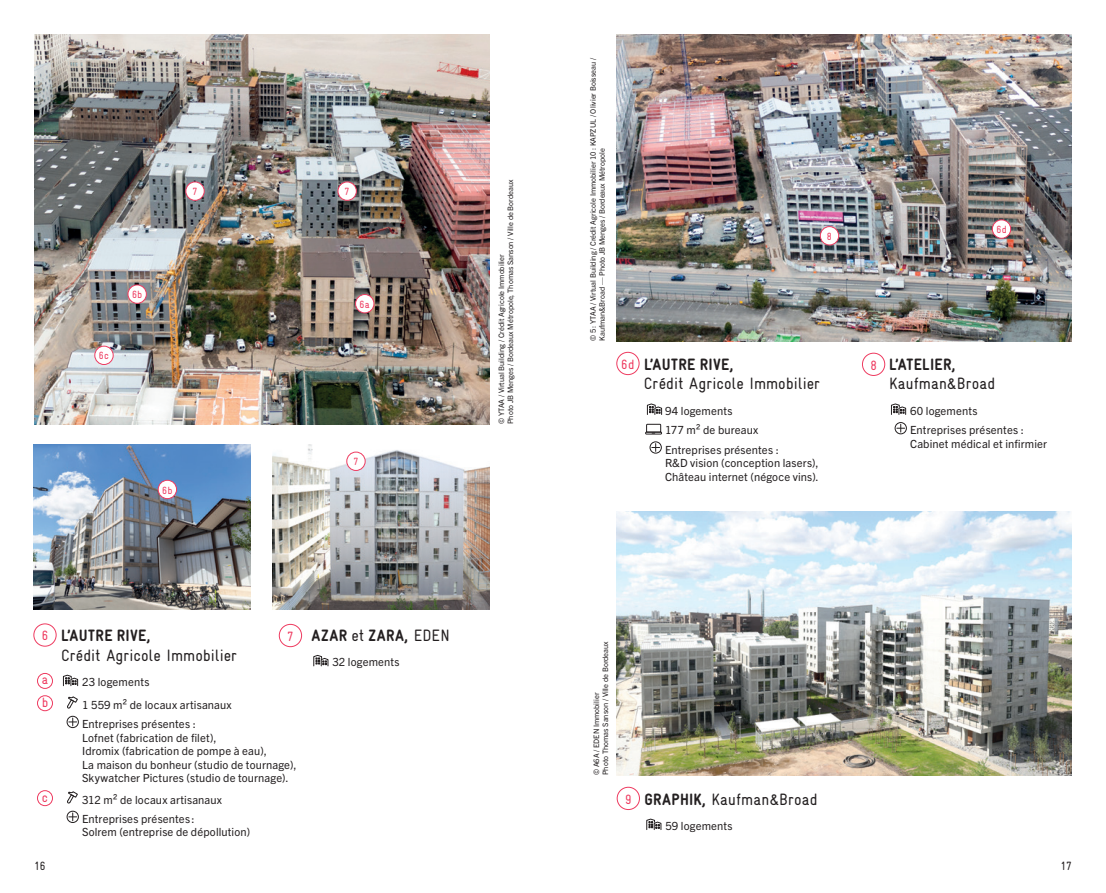
<style>
.page{position:relative;width:1106px;height:893px;background:#fff}
.page>*{position:absolute;margin:0;border:0;box-sizing:border-box;transform-origin:0 0}
.t1{font:16.5px "Gravur Condensed Pro";letter-spacing:.005em;color:#231f20}
.t2{font:900 16.5px "Gravur Condensed Pro";letter-spacing:.025em;color:#231f20}
.t3{font:13.5px/23.1px "Gravur Condensed Pro";color:#ee3b60}
.t4{font:12px "Gravur Condensed Pro";color:#231f20}
.t5{font:11.25px/13.5px "Trade Gothic Next LT Pro";letter-spacing:.015em;color:#231f20}
.t6{font:10.5px "Gravur Condensed Pro";letter-spacing:.025em;color:#ee3b60}
.t7{font:7.5px/9px "Trade Gothic Next LT Pro";color:#231f20}
.s1{font-weight:400}
.s2{font-weight:900}
</style>
<div class="page">
<img style="left:35px;top:34px;width:454px;height:390px">
<svg style="left:63px;top:675px;width:15px;height:11px"></svg>
<svg style="left:67px;top:696px;width:11px;height:13px"></svg>
<svg style="left:69px;top:718px;width:8px;height:8px"></svg>
<div style="left:67px;top:716px;width:12px;height:12px;border:1px solid #231f20;border-radius:50%"></div>
<svg style="left:67px;top:791px;width:11px;height:13px"></svg>
<svg style="left:69px;top:813px;width:8px;height:8px"></svg>
<div style="left:67px;top:811px;width:12px;height:12px;border:1px solid #231f20;border-radius:50%"></div>
<div style="left:37px;top:673px;width:16px;height:16px;border:1px solid #ee3b60;border-radius:50%"></div>
<div style="left:37px;top:695px;width:16px;height:16px;border:1px solid #ee3b60;border-radius:50%"></div>
<div style="left:37px;top:790px;width:16px;height:16px;border:1px solid #ee3b60;border-radius:50%"></div>
<div style="left:33px;top:623px;width:24px;height:24px;border:1px solid #ee3b60;border-radius:50%"></div>
<div style="left:279px;top:624px;width:23px;height:23px;border:1px solid #ee3b60;border-radius:50%"></div>
<div style="left:355px;top:294px;width:19px;height:19px;background:#fff;border-radius:50%"></div>
<div style="left:355px;top:294px;width:19px;height:19px;border:1px solid #ee3b60;border-radius:50%"></div>
<div style="left:128px;top:285px;width:18px;height:18px;background:#fff;border-radius:50%"></div>
<div style="left:128px;top:285px;width:19px;height:19px;border:1px solid #ee3b60;border-radius:50%"></div>
<div style="left:186px;top:182px;width:18px;height:18px;background:#fff;border-radius:50%"></div>
<div style="left:185px;top:182px;width:20px;height:19px;border:1px solid #ee3b60;border-radius:50%"></div>
<div style="left:338px;top:182px;width:18px;height:18px;background:#fff;border-radius:50%"></div>
<div style="left:337px;top:182px;width:20px;height:19px;border:1px solid #ee3b60;border-radius:50%"></div>
<div style="left:95px;top:346px;width:18px;height:18px;background:#fff;border-radius:50%"></div>
<div style="left:94px;top:346px;width:20px;height:19px;border:1px solid #ee3b60;border-radius:50%"></div>
<svg style="left:313px;top:655px;width:15px;height:11px"></svg>
<img style="left:33px;top:444px;width:218px;height:165px">
<div style="left:158px;top:480px;width:18px;height:19px;background:#fff;border-radius:50%"></div>
<div style="left:158px;top:480px;width:19px;height:19px;border:1px solid #ee3b60;border-radius:50%"></div>
<svg style="left:647px;top:403px;width:15px;height:12px"></svg>
<svg style="left:645px;top:424px;width:17px;height:10px"></svg>
<svg style="left:652px;top:444px;width:7px;height:7px"></svg>
<div style="left:650px;top:442px;width:11px;height:11px;border:1px solid #231f20;border-radius:50%"></div>
<div style="left:616px;top:352px;width:23px;height:23px;border:1px solid #ee3b60;border-radius:50%"></div>
<img style="left:617px;top:34px;width:454px;height:307px">
<svg style="left:891px;top:403px;width:15px;height:12px"></svg>
<svg style="left:896px;top:424px;width:8px;height:8px"></svg>
<div style="left:894px;top:422px;width:12px;height:12px;border:1px solid #231f20;border-radius:50%"></div>
<div style="left:862px;top:353px;width:23px;height:23px;border:1px solid #ee3b60;border-radius:50%"></div>
<img style="left:617px;top:511px;width:454px;height:264px">
<svg style="left:646px;top:819px;width:15px;height:11px"></svg>
<div style="left:617px;top:787px;width:23px;height:23px;border:1px solid #ee3b60;border-radius:50%"></div>
<div style="left:820px;top:227px;width:18px;height:18px;background:#fff;border-radius:50%"></div>
<div style="left:820px;top:226px;width:19px;height:19px;border:1px solid #ee3b60;border-radius:50%"></div>
<div style="left:992px;top:220px;width:18px;height:18px;background:#fff;border-radius:50%"></div>
<div style="left:992px;top:220px;width:19px;height:19px;border:1px solid #ee3b60;border-radius:50%"></div>
<img style="left:272px;top:444px;width:217px;height:165px">
<div style="left:347px;top:452px;width:18px;height:18px;background:#fff;border-radius:50%"></div>
<div style="left:346px;top:452px;width:19px;height:19px;border:1px solid #ee3b60;border-radius:50%"></div>
<p class="t6" style="left:99px;top:350px;width:12px">6c</p>
<p class="t6" style="left:132px;top:289px;width:12px">6b</p>
<p class="t6" style="left:192px;top:186px;width:7px">7</p>
<p class="t6" style="left:345px;top:186px;width:7px">7</p>
<p class="t6" style="left:359px;top:298px;width:12px">6a</p>
<p class="t6" style="left:162px;top:484px;width:12px">6b</p>
<p class="t6" style="left:353px;top:456px;width:7px">7</p>
<p class="t7" style="left:496px;top:424px;width:246px;rotate:-90deg">© YTAA / Virtual Building / Crédit Agricole Immobilier<br>Photo JB Menges / Bordeaux Métropole, Thomas Sanson / Ville de Bordeaux</p>
<h1 class="t2" style="left:61px;top:626px;width:91px">L’AUTRE RIVE,</h1>
<h1 class="t1" style="left:61px;top:646px;width:177px">Crédit Agricole Immobilier</h1>
<p class="t5" style="left:82px;top:670px;width:151px;line-height:22.5px">23 logements<br>1 559 m² de locaux artisanaux</p>
<p class="t5" style="left:82px;top:716px;width:216px">Entreprises présentes :<br>Lofnet (fabrication de filet),<br>Idromix (fabrication de pompe à eau),<br>La maison du bonheur (studio de tournage), Skywatcher Pictures (studio de tournage).</p>
<p class="t5" style="left:82px;top:789px;width:142px;line-height:19.2px">312 m² de locaux artisanaux<br>Entreprises présentes:</p>
<p class="t5" style="left:82px;top:825px;width:170px">Solrem (entreprise de dépollution)</p>
<p class="t3" style="left:42px;top:624px;width:8px">6</p>
<p class="t3" style="left:287px;top:625px;width:8px">7</p>
<p class="t3" style="left:42px;top:668px;width:8px">a b</p>
<p class="t3" style="left:42px;top:785px;width:8px">c</p>
<h1 class="t2" style="left:311px;top:626px;width:140px">AZAR <span class="s1">et</span> ZARA, <span class="s1">EDEN</span></h1>
<p class="t5" style="left:332px;top:655px;width:69px">32 logements</p>
<p class="t7" style="left:588px;top:341px;width:285px;rotate:-90deg">© 5 : YTAA / Virtual Building / Crédit Agricole Immobilier 10 : KAPZUL / Olivier Boisseau /<br>Kaufman&amp;Broad — Photo JB Menges / Bordeaux Métropole</p>
<p class="t6" style="left:827px;top:230px;width:7px">8</p>
<p class="t6" style="left:996px;top:224px;width:12px">6d</p>
<p class="t3" style="left:621px;top:353px;width:15px">6d</p>
<h1 class="t2" style="left:889px;top:355px;width:68px">L’ATELIER,</h1>
<h1 class="t1" style="left:889px;top:375px;width:108px">Kaufman&amp;Broad</h1>
<p class="t5" style="left:910px;top:401px;width:115px;line-height:19.2px">60 logements<br>Entreprises présentes :</p>
<p class="t5" style="left:910px;top:436px;width:138px">Cabinet médical et infirmier</p>
<h1 class="t2" style="left:644px;top:355px;width:91px">L’AUTRE RIVE,</h1>
<h1 class="t1" style="left:644px;top:375px;width:177px">Crédit Agricole Immobilier</h1>
<p class="t5" style="left:665px;top:401px;width:115px;line-height:19.2px">94 logements<br>177 m² de bureaux<br>Entreprises présentes :</p>
<p class="t5" style="left:665px;top:455px;width:155px">R&amp;D vision (conception lasers),<br>Château internet (négoce vins).</p>
<p class="t3" style="left:870px;top:354px;width:8px">8</p>
<p class="t7" style="left:591px;top:775px;width:135px;rotate:-90deg">© A6A / EDEN Immobilier<br>Photo Thomas Sanson / Ville de Bordeaux</p>
<p class="t3" style="left:625px;top:788px;width:8px">9</p>
<h1 class="t1" style="left:644px;top:790px;width:175px"><span class="s2">GRAPHIK,</span> Kaufman&amp;Broad</h1>
<p class="t5" style="left:665px;top:819px;width:69px">59 logements</p>
<p class="t4" style="left:34px;top:859px;width:13px">16</p>
<p class="t4" style="left:1060px;top:859px;width:13px">17</p>
</div>
